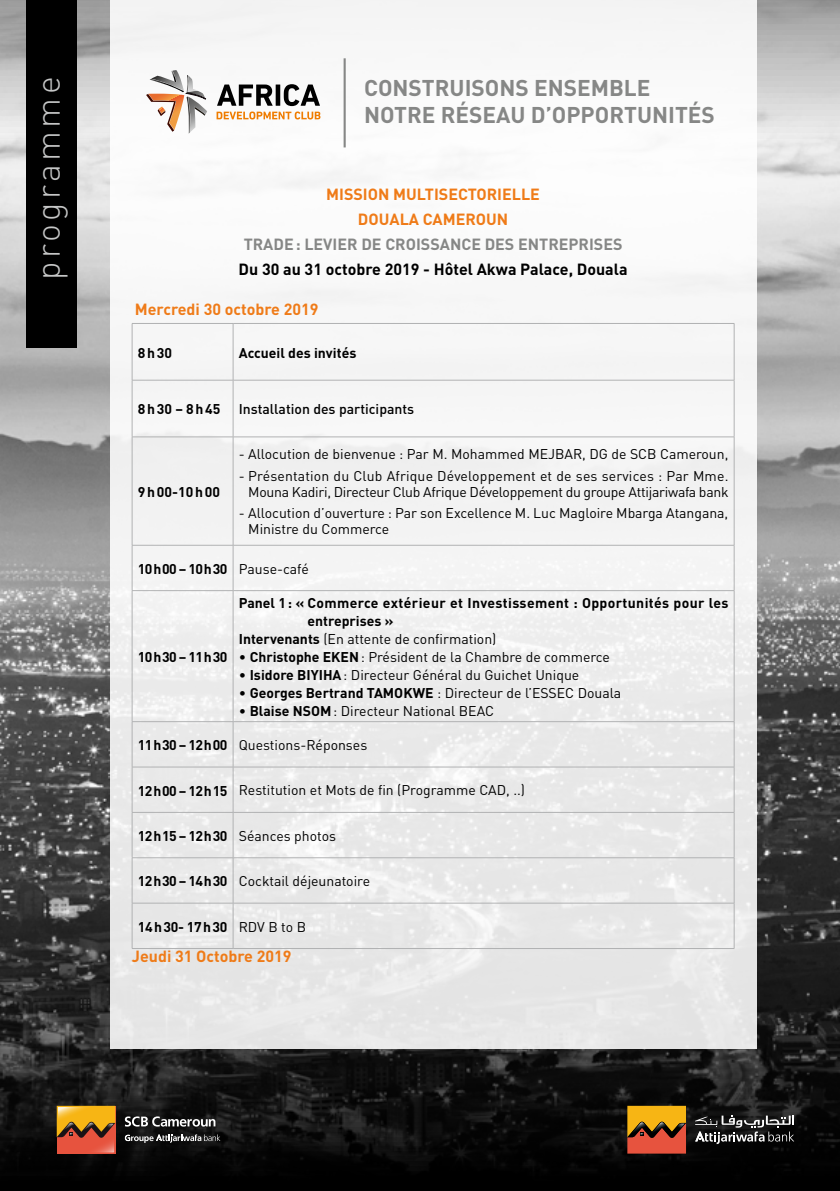
<style>
.page{position:relative;width:840px;height:1191px;background:#fff}
.page>*{position:absolute;margin:0;border:0;box-sizing:border-box;transform-origin:0 0}
.t1{font:300 34px "DIN";letter-spacing:.1em;color:#c5c6c6}
.t2{font:700 22.6px/27px "DIN";color:#868786}
.t3{font:700 16px/24.8px "DIN";color:#ef7b18;text-align:center}
.t4{font:700 16px "DIN";color:#000}
.t5{font:700 16px "DIN";color:#868786}
.t6{font:14px/16px "DIN";color:#000}
.t7{font:14px/16px "DIN";letter-spacing:-.02em;color:#000;text-align:right}
.t8{font:700 14px "DIN";color:#000}
.t9{font:700 14px "DIN";letter-spacing:.025em;color:#000}
.t10{font:500 14px "DIN";color:#000}
.s1{font-weight:400}
.s2{font-weight:700}
</style>
<div class="page">
<img style="left:0;top:0;width:839px;height:1191px">
<div style="left:110px;top:0;width:645px;height:1049px;background:linear-gradient(to right,#f1f1f1,#f1f1f1)"></div>
<div style="left:27px;top:0;width:50px;height:348px;background:#000"></div>
<svg style="left:694px;top:1115px;width:99px;height:29px;background:#464646"></svg>
<svg style="left:627px;top:1105px;width:58px;height:48px;background:#c87124"></svg>
<hr style="left:132px;top:323px;width:101px;height:1px;background:#b1b2b3">
<hr style="left:132px;top:324px;width:1px;height:56px;background:#b1b2b3">
<hr style="left:233px;top:323px;width:501px;height:1px;background:#b1b2b3">
<hr style="left:233px;top:324px;width:1px;height:56px;background:#b1b2b3">
<hr style="left:733px;top:324px;width:1px;height:56px;background:#b1b2b3">
<hr style="left:132px;top:380px;width:101px;height:1px;background:#b1b2b3">
<hr style="left:132px;top:380px;width:1px;height:57px;background:#b1b2b3">
<hr style="left:233px;top:380px;width:501px;height:1px;background:#b1b2b3">
<hr style="left:233px;top:380px;width:1px;height:57px;background:#b1b2b3">
<hr style="left:733px;top:380px;width:1px;height:57px;background:#b1b2b3">
<hr style="left:132px;top:436px;width:101px;height:1px;background:#b1b2b3">
<hr style="left:132px;top:437px;width:1px;height:108px;background:#b1b2b3">
<hr style="left:233px;top:436px;width:501px;height:1px;background:#b1b2b3">
<hr style="left:233px;top:437px;width:1px;height:108px;background:#b1b2b3">
<hr style="left:733px;top:437px;width:1px;height:108px;background:#b1b2b3">
<hr style="left:132px;top:545px;width:101px;height:1px;background:#b1b2b3">
<hr style="left:132px;top:545px;width:1px;height:45px;background:#b1b2b3">
<hr style="left:233px;top:545px;width:501px;height:1px;background:#b1b2b3">
<hr style="left:233px;top:545px;width:1px;height:45px;background:#b1b2b3">
<hr style="left:733px;top:545px;width:1px;height:45px;background:#b1b2b3">
<hr style="left:132px;top:590px;width:101px;height:1px;background:#b1b2b3">
<hr style="left:132px;top:591px;width:1px;height:130px;background:#b1b2b3">
<hr style="left:233px;top:590px;width:501px;height:1px;background:#b1b2b3">
<hr style="left:233px;top:591px;width:1px;height:130px;background:#b1b2b3">
<hr style="left:733px;top:591px;width:1px;height:130px;background:#b1b2b3">
<hr style="left:132px;top:721px;width:101px;height:1px;background:#b1b2b3">
<hr style="left:132px;top:722px;width:1px;height:45px;background:#b1b2b3">
<hr style="left:233px;top:721px;width:501px;height:1px;background:#b1b2b3">
<hr style="left:233px;top:722px;width:1px;height:45px;background:#b1b2b3">
<hr style="left:733px;top:722px;width:1px;height:45px;background:#b1b2b3">
<hr style="left:132px;top:766px;width:101px;height:1px;background:#b1b2b3">
<hr style="left:132px;top:767px;width:1px;height:45px;background:#b1b2b3">
<hr style="left:233px;top:766px;width:501px;height:1px;background:#b1b2b3">
<hr style="left:233px;top:767px;width:1px;height:45px;background:#b1b2b3">
<hr style="left:733px;top:767px;width:1px;height:45px;background:#b1b2b3">
<hr style="left:132px;top:812px;width:101px;height:1px;background:#b1b2b3">
<hr style="left:132px;top:812px;width:1px;height:45px;background:#b1b2b3">
<hr style="left:233px;top:812px;width:501px;height:1px;background:#b1b2b3">
<hr style="left:233px;top:812px;width:1px;height:45px;background:#b1b2b3">
<hr style="left:733px;top:812px;width:1px;height:45px;background:#b1b2b3">
<hr style="left:132px;top:857px;width:101px;height:1px;background:#b1b2b3">
<hr style="left:132px;top:858px;width:1px;height:45px;background:#b1b2b3">
<hr style="left:233px;top:857px;width:501px;height:1px;background:#b1b2b3">
<hr style="left:233px;top:858px;width:1px;height:45px;background:#b1b2b3">
<hr style="left:733px;top:858px;width:1px;height:45px;background:#b1b2b3">
<hr style="left:132px;top:902px;width:101px;height:1px;background:#b1b2b3">
<hr style="left:132px;top:903px;width:1px;height:45px;background:#b1b2b3">
<hr style="left:233px;top:902px;width:501px;height:1px;background:#b1b2b3">
<hr style="left:233px;top:903px;width:1px;height:45px;background:#b1b2b3">
<hr style="left:733px;top:903px;width:1px;height:45px;background:#b1b2b3">
<hr style="left:132px;top:948px;width:101px;height:1px;background:#b1b2b3">
<hr style="left:233px;top:948px;width:501px;height:1px;background:#b1b2b3">
<svg style="left:57px;top:1152px;width:58px;height:1px"></svg>
<svg style="left:57px;top:1105px;width:58px;height:47px;background:#ce792e"></svg>
<svg style="left:125px;top:1116px;width:90px;height:10px"></svg>
<svg style="left:125px;top:1134px;width:95px;height:9px"></svg>
<svg style="left:146px;top:70px;width:61px;height:64px"></svg>
<svg style="left:216px;top:84px;width:104px;height:35px"></svg>
<hr style="left:343px;top:58px;width:2px;height:89px;background:#868786">
<h1 class="t1" style="left:27px;top:280px;width:205px;rotate:-90deg">programme</h1>
<h2 class="t2" style="left:364px;top:73px;width:352px">CONSTRUISONS ENSEMBLE<br>NOTRE RÉSEAU D’OPPORTUNITÉS</h2>
<p class="t3" style="left:326px;top:182px;width:215px">MISSION MULTISECTORIELLE<br>DOUALA CAMEROUN</p>
<p class="t5" style="left:243px;top:234px;width:380px">TRADE : LEVIER DE CROISSANCE DES ENTREPRISES</p>
<p class="t4" style="left:238px;top:259px;width:390px">Du 30 au 31 octobre 2019 - Hôtel Akwa Palace, Douala</p>
<p class="t3" style="left:135px;top:296px;width:185px">Mercredi 30 octobre 2019</p>
<p class="t8" style="left:138px;top:343px;width:36px">8 h 30</p>
<p class="t8" style="left:239px;top:343px;width:119px">Accueil des invités</p>
<p class="t8" style="left:138px;top:400px;width:84px">8 h 30 – 8 h 45</p>
<p class="t10" style="left:239px;top:400px;width:177px">Installation des participants</p>
<p class="t6" style="left:239px;top:446px;width:491px">- Allocution de bienvenue : Par M. Mohammed MEJBAR, DG de SCB Cameroun,</p>
<p class="t7" style="left:239px;top:467px;width:491px">- Présentation du Club Afrique Développement et de ses services : Par Mme.<br>Mouna Kadiri, Directeur Club Afrique Développement du groupe Attijariwafa bank</p>
<p class="t6" style="left:248px;top:505px;width:481px;text-indent:-9px">- Allocution d’ouverture : Par son Excellence M. Luc Magloire Mbarga Atangana,<br>Ministre du Commerce</p>
<p class="t8" style="left:138px;top:559px;width:172px">10 h 00 – 10 h 30 <span class="s1">Pause-café</span></p>
<p class="t8" style="left:138px;top:482px;width:84px">9 h 00-10 h 00</p>
<p class="t9" style="left:239px;top:593px;width:491px">Panel 1 : « Commerce extérieur et Investissement : Opportunités pour les</p>
<p class="t8" style="left:307px;top:612px;width:88px">entreprises »</p>
<p class="t6" style="left:239px;top:630px;width:259px"><span class="s2">Intervenants</span> (En attente de confirmation)</p>
<p class="t6" style="left:239px;top:648px;width:372px">• <span class="s2">Christophe EKEN</span>: Président de la Chambre de commerce</p>
<p class="t6" style="left:239px;top:666px;width:342px">• <span class="s2">Isidore BIYIHA</span>: Directeur Général du Guichet Unique</p>
<p class="t6" style="left:239px;top:684px;width:384px">• <span class="s2">Georges Bertrand TAMOKWE</span> : Directeur de l’ESSEC Douala</p>
<p class="t6" style="left:239px;top:702px;width:256px">• <span class="s2">Blaise NSOM</span>: Directeur National BEAC</p>
<p class="t6" style="left:138px;top:736px;width:231px"><span class="s2">11 h 30 – 12 h 00</span> Questions-Réponses</p>
<p class="t6" style="left:138px;top:782px;width:388px"><span class="s2">12 h 00 – 12 h 15</span> Restitution et Mots de fin (Programme CAD, ..)</p>
<p class="t6" style="left:138px;top:827px;width:200px"><span class="s2">12 h 15 – 12 h 30</span> Séances photos</p>
<p class="t6" style="left:138px;top:873px;width:234px"><span class="s2">12 h 30 – 14 h 30</span> Cocktail déjeunatoire</p>
<p class="t8" style="left:138px;top:917px;width:170px">14 h 30- 17 h 30 <span class="s1">RDV B to B</span></p>
<p class="t3" style="left:132px;top:943px;width:161px">Jeudi 31 Octobre 2019</p>
<p class="t8" style="left:138px;top:647px;width:91px">10 h 30 – 11 h 30</p>
</div>
